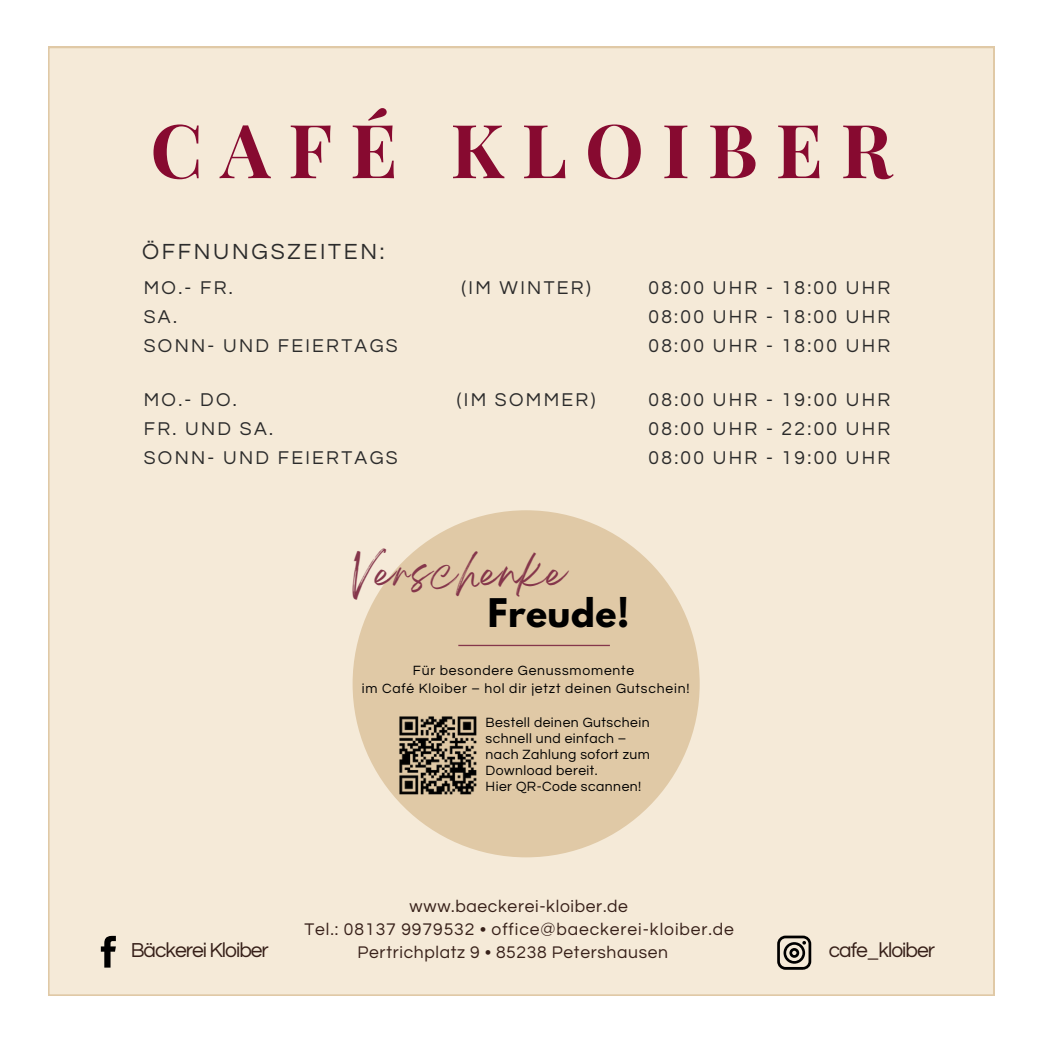
<style>
.page{position:relative;width:1043px;height:1043px;background:#fff}
.page>*{position:absolute;margin:0;border:0;box-sizing:border-box;transform-origin:0 0}
.t1{font:700 74.38px "Playfair Display";letter-spacing:.24em;color:#870a30}
.t2{font:35.35px "Breathing";letter-spacing:.035em;color:#85364b}
.t3{font:700 35px "League Spartan";letter-spacing:.015em;color:#000}
.t4{font:22.75px "Questrial";letter-spacing:.12em;color:#2b2b2b}
.t5{font:21px "Questrial";letter-spacing:-.05em;color:#372019}
.t6{font:19.25px/28.9px "Questrial";letter-spacing:.12em;color:#2b2b2b}
.t7{font:17.5px "Questrial";letter-spacing:.04em;color:#372019}
.t8{font:13.83px/16.3px "Questrial";letter-spacing:.035em;color:#000}
.t9{font:13.83px "Questrial";letter-spacing:.055em;color:#000}
</style>
<div class="page">
<div style="left:48px;top:47px;width:945px;height:948px;background:#f5ead8"></div>
<svg style="left:777px;top:935px;width:34px;height:34px"></svg>
<svg style="left:101px;top:935px;width:14px;height:32px"></svg>
<div style="left:352px;top:510px;width:347px;height:347px;background:#e0c9a6;border-radius:50%"></div>
<hr style="left:458px;top:644px;width:151px;height:2px;background:#85364b">
<img style="left:399px;top:716px;width:78px;height:79px">
<p class="t1" style="left:150px;top:98px;width:743px">CAFÉ KLOIBER</p>
<p class="t4" style="left:142px;top:240px;width:244px">ÖFFNUNGSZEITEN:</p>
<p class="t6" style="left:461px;top:274px;width:131px">(IM WINTER)</p>
<p class="t6" style="left:144px;top:274px;width:255px">MO.- FR.<br>SA.<br>SONN- UND FEIERTAGS</p>
<p class="t6" style="left:648px;top:274px;width:243px;text-align:justify">08:00 UHR - 18:00 UHR 08:00 UHR - 18:00 UHR 08:00 UHR - 18:00 UHR</p>
<p class="t6" style="left:456px;top:385px;width:140px">(IM SOMMER)</p>
<p class="t6" style="left:144px;top:385px;width:255px">MO.- DO.<br>FR. UND SA.<br>SONN- UND FEIERTAGS</p>
<h5 class="t6" style="left:648px;top:385px;width:243px;text-align:justify">08:00 UHR - 19:00 UHR 08:00 UHR - 22:00 UHR 08:00 UHR - 19:00 UHR</h5>
<h1 class="t2" style="left:352px;top:561px;width:214px">Verschenke</h1>
<h4 class="t3" style="left:487px;top:595px;width:143px">Freude!</h4>
<h6 class="t9" style="left:413px;top:663px;width:223px">Für besondere Genussmomente</h6>
<h6 class="t9" style="left:361px;top:681px;width:329px">im Café Kloiber – hol dir jetzt deinen Gutschein!</h6>
<h6 class="t8" style="left:485px;top:714px;width:166px">Bestell deinen Gutschein schnell und einfach – nach Zahlung sofort zum<br>Download bereit.</h6>
<h6 class="t8" style="left:485px;top:778px;width:157px">Hier QR-Code scannen!</h6>
<p class="t7" style="left:409px;top:897px;width:220px">www.baeckerei-kloiber.de</p>
<h3 class="t7" style="left:304px;top:920px;width:431px">Tel.: 08137 9979532 • office@baeckerei-kloiber.de</h3>
<h2 class="t7" style="left:357px;top:943px;width:312px">Pertrichplatz 9 • 85238 Petershausen</h2>
<h6 class="t5" style="left:131px;top:939px;width:139px">Bäckerei Kloiber</h6>
<h6 class="t5" style="left:828px;top:939px;width:107px">cafe_kloiber</h6>
</div>
